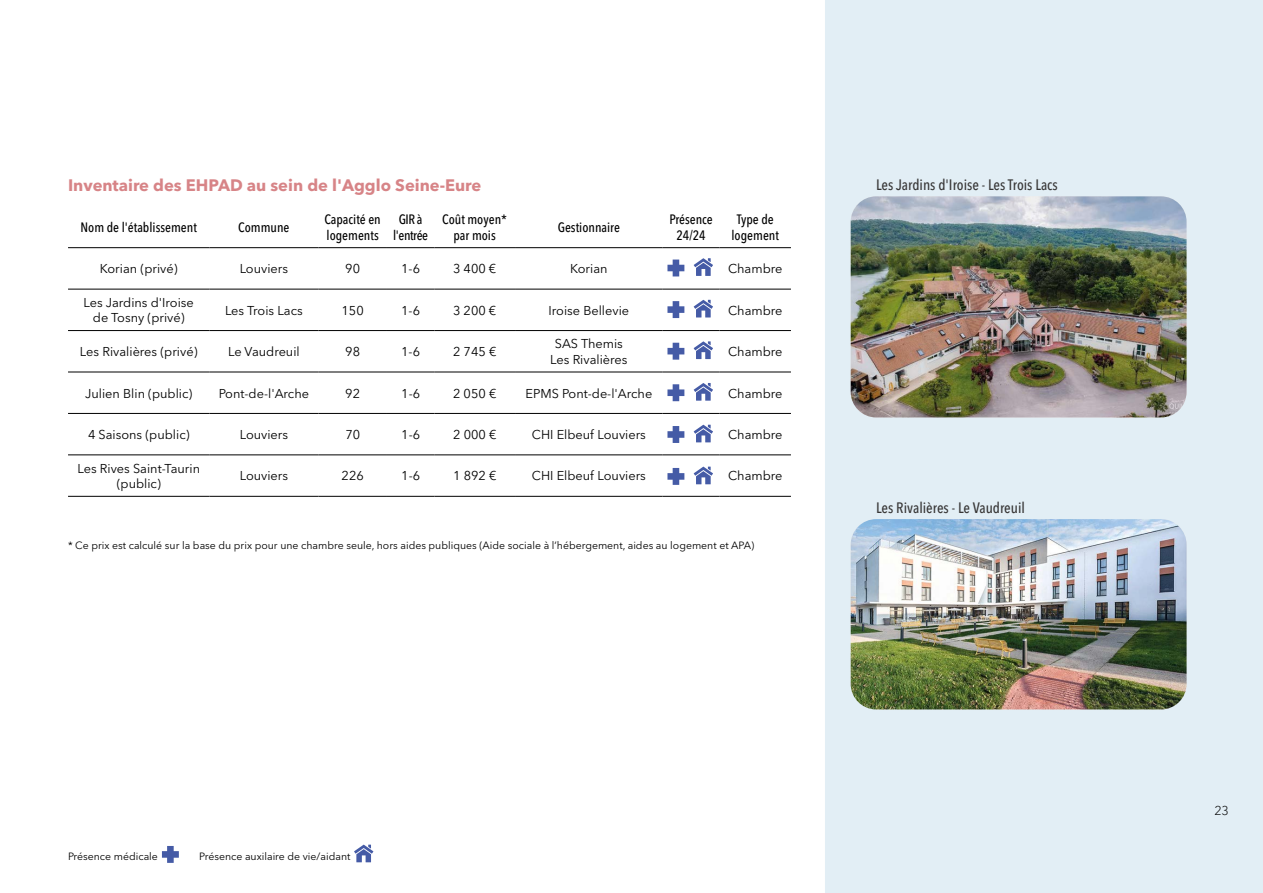
<style>
.page{position:relative;width:1263px;height:893px;background:#fff}
.page>*{position:absolute;margin:0;border:0;box-sizing:border-box;transform-origin:0 0}
.t1{font:700 16.5px "Avenir Next LT Pro";color:#d78487}
.t2{font:500 condensed 15px "Avenir Next LT Pro";color:#373636}
.t3{font:500 condensed 13.5px/16.2px "Avenir Next LT Pro";color:#000;text-align:center}
.t4{font:500 condensed 13.5px/16.2px "Avenir Next LT Pro";letter-spacing:-.03em;color:#000;text-align:center}
.t5{font:12.75px/15.3px "Avenir Next LT Pro";color:#000;text-align:center}
.t6{font:300 12.75px "Avenir Next LT Pro";color:#000}
.t7{font:10.5px "Avenir Next LT Pro";color:#000}
</style>
<div class="page">
<div style="left:825px;top:0;width:438px;height:893px;background:#e2eef5"></div>
<svg style="left:162px;top:846px;width:17px;height:17px"></svg>
<svg style="left:354px;top:845px;width:19px;height:17px"></svg>
<img style="left:851px;top:196px;width:335px;height:221px">
<img style="left:851px;top:519px;width:335px;height:190px">
<hr style="left:68px;top:247px;width:141px;height:1px;background:#000">
<hr style="left:209px;top:247px;width:109px;height:1px;background:#000">
<hr style="left:318px;top:247px;width:69px;height:1px;background:#000">
<hr style="left:387px;top:247px;width:47px;height:1px;background:#000">
<hr style="left:434px;top:247px;width:81px;height:1px;background:#000">
<hr style="left:515px;top:247px;width:148px;height:1px;background:#000">
<hr style="left:663px;top:247px;width:56px;height:1px;background:#000">
<hr style="left:719px;top:247px;width:72px;height:1px;background:#000">
<hr style="left:68px;top:289px;width:141px;height:1px;background:#000">
<hr style="left:209px;top:289px;width:109px;height:1px;background:#000">
<hr style="left:318px;top:289px;width:69px;height:1px;background:#000">
<hr style="left:387px;top:289px;width:47px;height:1px;background:#000">
<hr style="left:434px;top:289px;width:81px;height:1px;background:#000">
<hr style="left:515px;top:289px;width:148px;height:1px;background:#000">
<hr style="left:663px;top:289px;width:56px;height:1px;background:#000">
<hr style="left:719px;top:289px;width:72px;height:1px;background:#000">
<hr style="left:68px;top:330px;width:141px;height:1px;background:#000">
<hr style="left:209px;top:330px;width:109px;height:1px;background:#000">
<hr style="left:318px;top:330px;width:69px;height:1px;background:#000">
<hr style="left:387px;top:330px;width:47px;height:1px;background:#000">
<hr style="left:434px;top:330px;width:81px;height:1px;background:#000">
<hr style="left:515px;top:330px;width:148px;height:1px;background:#000">
<hr style="left:663px;top:330px;width:56px;height:1px;background:#000">
<hr style="left:719px;top:330px;width:72px;height:1px;background:#000">
<hr style="left:68px;top:372px;width:141px;height:1px;background:#000">
<hr style="left:209px;top:372px;width:109px;height:1px;background:#000">
<hr style="left:318px;top:372px;width:69px;height:1px;background:#000">
<hr style="left:387px;top:372px;width:47px;height:1px;background:#000">
<hr style="left:434px;top:372px;width:81px;height:1px;background:#000">
<hr style="left:515px;top:372px;width:148px;height:1px;background:#000">
<hr style="left:663px;top:372px;width:56px;height:1px;background:#000">
<hr style="left:719px;top:372px;width:72px;height:1px;background:#000">
<hr style="left:68px;top:413px;width:141px;height:1px;background:#000">
<hr style="left:209px;top:413px;width:109px;height:1px;background:#000">
<hr style="left:318px;top:413px;width:69px;height:1px;background:#000">
<hr style="left:387px;top:413px;width:47px;height:1px;background:#000">
<hr style="left:434px;top:413px;width:81px;height:1px;background:#000">
<hr style="left:515px;top:413px;width:148px;height:1px;background:#000">
<hr style="left:663px;top:413px;width:56px;height:1px;background:#000">
<hr style="left:719px;top:413px;width:72px;height:1px;background:#000">
<hr style="left:68px;top:455px;width:141px;height:1px;background:#000">
<hr style="left:209px;top:455px;width:109px;height:1px;background:#000">
<hr style="left:318px;top:455px;width:69px;height:1px;background:#000">
<hr style="left:387px;top:455px;width:47px;height:1px;background:#000">
<hr style="left:434px;top:455px;width:81px;height:1px;background:#000">
<hr style="left:515px;top:455px;width:148px;height:1px;background:#000">
<hr style="left:663px;top:455px;width:56px;height:1px;background:#000">
<hr style="left:719px;top:455px;width:72px;height:1px;background:#000">
<hr style="left:68px;top:496px;width:141px;height:1px;background:#000">
<hr style="left:209px;top:496px;width:109px;height:1px;background:#000">
<hr style="left:318px;top:496px;width:69px;height:1px;background:#000">
<hr style="left:387px;top:496px;width:47px;height:1px;background:#000">
<hr style="left:434px;top:496px;width:81px;height:1px;background:#000">
<hr style="left:515px;top:496px;width:148px;height:1px;background:#000">
<hr style="left:663px;top:496px;width:56px;height:1px;background:#000">
<hr style="left:719px;top:496px;width:72px;height:1px;background:#000">
<svg style="left:667px;top:260px;width:17px;height:16px"></svg>
<svg style="left:667px;top:301px;width:17px;height:17px"></svg>
<svg style="left:667px;top:343px;width:17px;height:17px"></svg>
<svg style="left:667px;top:384px;width:17px;height:17px"></svg>
<svg style="left:667px;top:426px;width:17px;height:17px"></svg>
<svg style="left:667px;top:468px;width:17px;height:17px"></svg>
<svg style="left:694px;top:258px;width:19px;height:18px"></svg>
<svg style="left:694px;top:300px;width:19px;height:17px"></svg>
<svg style="left:694px;top:341px;width:19px;height:18px"></svg>
<svg style="left:694px;top:383px;width:19px;height:18px"></svg>
<svg style="left:694px;top:425px;width:19px;height:17px"></svg>
<svg style="left:694px;top:467px;width:19px;height:17px"></svg>
<p class="t1" style="left:68px;top:175px;width:415px">Inventaire des EHPAD au sein de l'Agglo Seine-Eure</p>
<p class="t3" style="left:80px;top:219px;width:118px">Nom de l'établissement</p>
<p class="t3" style="left:238px;top:219px;width:53px">Commune</p>
<p class="t3" style="left:325px;top:211px;width:58px;text-align:left">Capacité en logements</p>
<p class="t4" style="left:393px;top:211px;width:36px">GIR à l'entrée</p>
<p class="t3" style="left:442px;top:211px;width:66px">Coût moyen* par mois</p>
<p class="t3" style="left:558px;top:219px;width:64px">Gestionnaire</p>
<p class="t3" style="left:669px;top:211px;width:45px">Présence<br>24/24</p>
<p class="t3" style="left:731px;top:211px;width:49px">Type de logement</p>
<p class="t5" style="left:100px;top:261px;width:79px">Korian (privé)</p>
<p class="t5" style="left:240px;top:261px;width:50px">Louviers</p>
<p class="t5" style="left:345px;top:261px;width:16px">90</p>
<p class="t5" style="left:401px;top:261px;width:20px">1-6</p>
<p class="t5" style="left:453px;top:261px;width:45px">3 400 €</p>
<p class="t5" style="left:570px;top:261px;width:39px">Korian</p>
<p class="t5" style="left:728px;top:261px;width:56px">Chambre</p>
<p class="t5" style="left:84px;top:295px;width:112px">Les Jardins d'Iroise de Tosny (privé)</p>
<p class="t5" style="left:225px;top:303px;width:79px">Les Trois Lacs</p>
<p class="t5" style="left:342px;top:303px;width:24px">150</p>
<p class="t5" style="left:401px;top:303px;width:20px">1-6</p>
<p class="t5" style="left:453px;top:303px;width:45px">3 200 €</p>
<p class="t5" style="left:548px;top:303px;width:82px">Iroise Bellevie</p>
<p class="t5" style="left:728px;top:303px;width:56px">Chambre</p>
<p class="t5" style="left:80px;top:344px;width:119px">Les Rivalières (privé)</p>
<p class="t5" style="left:228px;top:344px;width:73px">Le Vaudreuil</p>
<p class="t5" style="left:345px;top:344px;width:16px">98</p>
<p class="t5" style="left:401px;top:344px;width:20px">1-6</p>
<p class="t5" style="left:453px;top:344px;width:45px">2 745 €</p>
<p class="t5" style="left:550px;top:336px;width:79px">SAS Themis<br>Les Rivalières</p>
<p class="t5" style="left:728px;top:344px;width:56px">Chambre</p>
<p class="t5" style="left:85px;top:385px;width:109px">Julien Blin (public)</p>
<p class="t5" style="left:219px;top:385px;width:92px">Pont-de-l'Arche</p>
<p class="t5" style="left:345px;top:385px;width:16px">92</p>
<p class="t5" style="left:401px;top:385px;width:20px">1-6</p>
<p class="t5" style="left:453px;top:385px;width:45px">2 050 €</p>
<p class="t5" style="left:525px;top:385px;width:128px">EPMS Pont-de-l'Arche</p>
<p class="t5" style="left:728px;top:385px;width:56px">Chambre</p>
<p class="t5" style="left:88px;top:427px;width:103px">4 Saisons (public)</p>
<p class="t5" style="left:240px;top:427px;width:50px">Louviers</p>
<p class="t5" style="left:345px;top:427px;width:16px">70</p>
<p class="t5" style="left:401px;top:427px;width:20px">1-6</p>
<p class="t5" style="left:453px;top:427px;width:45px">2 000 €</p>
<p class="t5" style="left:532px;top:427px;width:116px">CHI Elbeuf Louviers</p>
<p class="t5" style="left:728px;top:427px;width:56px">Chambre</p>
<p class="t5" style="left:77px;top:461px;width:124px">Les Rives Saint-Taurin (public)</p>
<p class="t5" style="left:240px;top:468px;width:50px">Louviers</p>
<p class="t5" style="left:342px;top:468px;width:24px">226</p>
<p class="t5" style="left:401px;top:468px;width:20px">1-6</p>
<p class="t5" style="left:453px;top:468px;width:45px">1 892 €</p>
<p class="t5" style="left:532px;top:468px;width:116px">CHI Elbeuf Louviers</p>
<p class="t5" style="left:728px;top:468px;width:56px">Chambre</p>
<p class="t7" style="left:68px;top:539px;width:688px">* Ce prix est calculé sur la base du prix pour une chambre seule, hors aides publiques (Aide sociale à l’hébergement, aides au logement et APA)</p>
<p class="t2" style="left:876px;top:176px;width:183px">Les Jardins d'Iroise - Les Trois Lacs</p>
<p class="t2" style="left:876px;top:498px;width:150px">Les Rivalières - Le Vaudreuil</p>
<p class="t7" style="left:68px;top:850px;width:91px">Présence médicale</p>
<p class="t7" style="left:199px;top:850px;width:153px">Présence auxilaire de vie/aidant</p>
<p class="t6" style="left:1214px;top:803px;width:16px">23</p>
</div>
